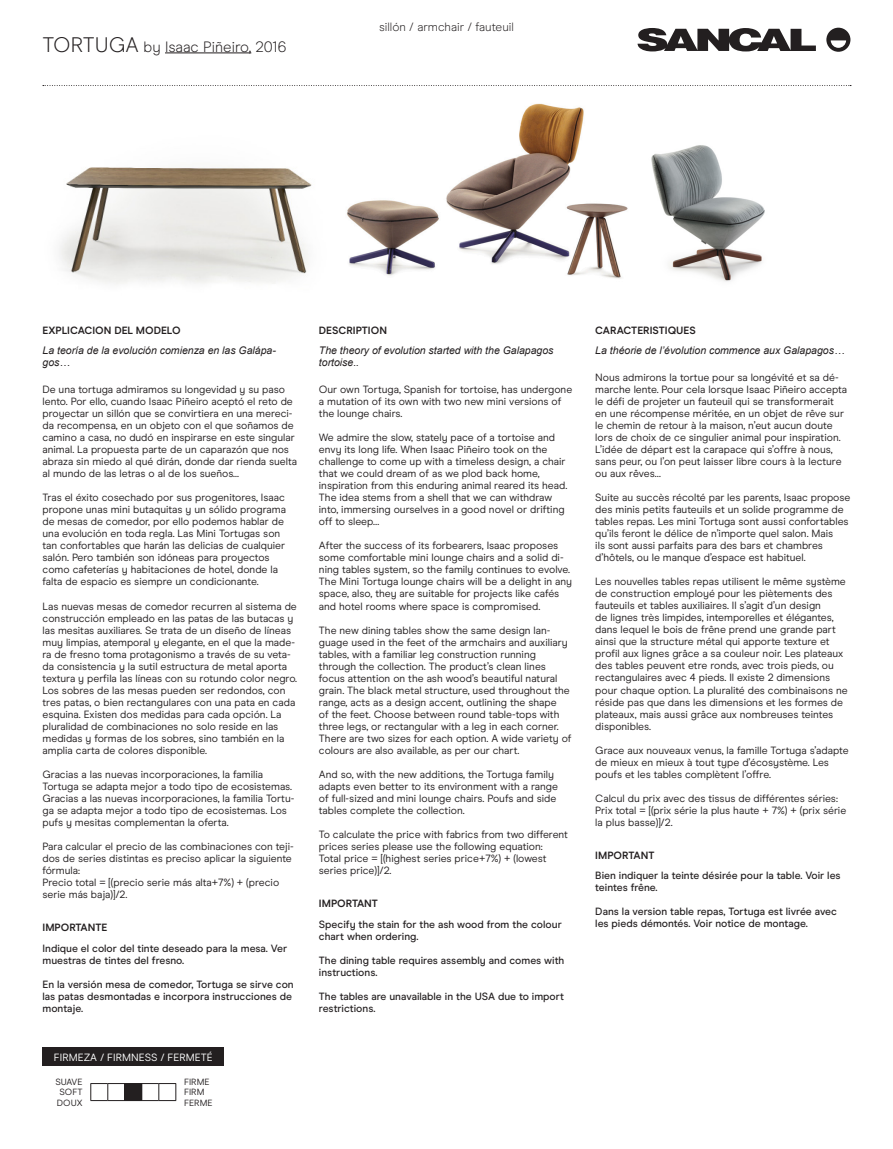
<style>
.page{position:relative;width:893px;height:1149px;background:#fff}
.page>*{position:absolute;margin:0;border:0;box-sizing:border-box;transform-origin:0 0}
.t1{font:300 15px "Modern Era";color:#231f20}
.t2{font:300 12px "Modern Era";color:#231f20}
._2_párrafo_normal{font:10.5px/12px "Modern Era";color:#231f20}
._5_párrafo_IMPORTANT{font:500 10.5px/12px "Modern Era";color:#231f20}
._3_PARRAFO_NORMAL_CU{font:italic 10.5px/12px "Arial";color:#231f20}
._1_Estilo_de_párrafo{font:700 10.5px "Modern Era";color:#231f20}
._4_IMPORTANTE{font:700 10.5px "Modern Era";color:#231f20}
.CIRCULO_ACABADO{font:10.5px "Modern Era";color:#fff}
.t3{font:9px "Modern Era";color:#231f20}
.s1{font-size:21px}
</style>
<div class="page">
<hr style="left:165px;top:52px;width:86px;height:1px;background:#231f20">
<svg style="left:43px;top:85px;width:808px;height:1px"></svg>
<svg style="left:826px;top:28px;width:24px;height:24px"></svg>
<svg style="left:637px;top:28px;width:179px;height:23px"></svg>
<div style="left:43px;top:1047px;width:181px;height:18px;background:#231f20"></div>
<svg style="left:90px;top:1083px;width:86px;height:17px"></svg>
<img style="left:59px;top:167px;width:253px;height:117px">
<img style="left:346px;top:103px;width:282px;height:176px">
<img style="left:651px;top:145px;width:114px;height:137px">
<h1 class="t1" style="left:43px;top:38px;width:245px"><span class="s1">TORTUGA</span> by Isaac Piñeiro, 2016</h1>
<p class="t2" style="left:379px;top:20px;width:136px">sillón / armchair / fauteuil</p>
<p class="_1_Estilo_de_párrafo" style="left:43px;top:324px;width:140px">EXPLICACION DEL MODELO</p>
<p class="_3_PARRAFO_NORMAL_CU" style="left:43px;top:344px;width:235px">La teoría de la evolución comienza en las Galápa&shy;gos…</p>
<p class="_2_párrafo_normal" style="left:43px;top:383px;width:256px">De una tortuga admiramos su longevidad y su paso lento. Por ello, cuando Isaac Piñeiro aceptó el reto de proyectar un sillón que se convirtiera en una mereci&shy;da recompensa, en un objeto con el que soñamos de camino a casa, no dudó en inspirarse en este singular animal. La propuesta parte de un caparazón que nos abraza sin miedo al qué dirán, donde dar rienda suelta al mundo de las letras o al de los sueños...</p>
<p class="_2_párrafo_normal" style="left:43px;top:491px;width:245px">Tras el éxito cosechado por sus progenitores, Isaac propone unas mini butaquitas y un sólido programa de mesas de comedor, por ello podemos hablar de una evolución en toda regla. Las Mini Tortugas son tan confortables que harán las delicias de cualquier salón. Pero también son idóneas para proyectos como cafeterías y habitaciones de hotel, donde la falta de espacio es siempre un condicionante.</p>
<p class="_2_párrafo_normal" style="left:43px;top:599px;width:256px">Las nuevas mesas de comedor recurren al sistema de construcción empleado en las patas de las butacas y las mesitas auxiliares. Se trata de un diseño de líneas muy limpias, atemporal y elegante, en el que la made&shy;ra de fresno toma protagonismo a través de su veta&shy;da consistencia y la sutil estructura de metal aporta textura y perfila las líneas con su rotundo color negro.<br>Los sobres de las mesas pueden ser redondos, con tres patas, o bien rectangulares con una pata en cada esquina. Existen dos medidas para cada opción. La pluralidad de combinaciones no solo reside en las medidas y formas de los sobres, sino también en la amplia carta de colores disponible.</p>
<p class="_2_párrafo_normal" style="left:43px;top:767px;width:253px">Gracias a las nuevas incorporaciones, la familia Tortuga se adapta mejor a todo tipo de ecosistemas.<br>Gracias a las nuevas incorporaciones, la familia Tortu&shy;ga se adapta mejor a todo tipo de ecosistemas. Los pufs y mesitas complementan la oferta.</p>
<p class="_2_párrafo_normal" style="left:43px;top:839px;width:253px">Para calcular el precio de las combinaciones con teji&shy;dos de series distintas es preciso aplicar la siguiente fórmula:</p>
<p class="_2_párrafo_normal" style="left:43px;top:875px;width:238px">Precio total = [(precio serie más alta+7%) + (precio serie más baja)]/2.</p>
<p class="_4_IMPORTANTE" style="left:43px;top:920px;width:66px">IMPORTANTE</p>
<p class="_5_párrafo_IMPORTANT" style="left:43px;top:941px;width:246px">Indique el color del tinte deseado para la mesa. Ver muestras de tintes del fresno.</p>
<p class="_5_párrafo_IMPORTANT" style="left:43px;top:977px;width:253px">En la versión mesa de comedor, Tortuga se sirve con las patas desmontadas e incorpora instrucciones de montaje.</p>
<p class="CIRCULO_ACABADO" style="left:54px;top:1051px;width:160px">FIRMEZA / FIRMNESS / FERMETÉ</p>
<p class="t3" style="left:55px;top:1076px;width:29px">SUAVE</p>
<p class="t3" style="left:59px;top:1086px;width:25px">SOFT</p>
<p class="t3" style="left:57px;top:1097px;width:27px">DOUX</p>
<p class="t3" style="left:184px;top:1076px;width:27px">FIRME</p>
<p class="t3" style="left:184px;top:1086px;width:22px">FIRM</p>
<p class="t3" style="left:184px;top:1097px;width:30px">FERME</p>
<p class="_1_Estilo_de_párrafo" style="left:319px;top:324px;width:70px">DESCRIPTION</p>
<p class="_3_PARRAFO_NORMAL_CU" style="left:319px;top:344px;width:236px">The theory of evolution started with the Galapagos tortoise..</p>
<p class="_2_párrafo_normal" style="left:319px;top:383px;width:255px">Our own Tortuga, Spanish for tortoise, has undergone a mutation of its own with two new mini versions of the lounge chairs.</p>
<p class="_2_párrafo_normal" style="left:319px;top:431px;width:250px">We admire the slow, stately pace of a tortoise and envy its long life. When Isaac Piñeiro took on the challenge to come up with a timeless design, a chair that we could dream of as we plod back home, inspiration from this enduring animal reared its head.<br>The idea stems from a shell that we can withdraw into, immersing ourselves in a good novel or drifting off to sleep…</p>
<p class="_2_párrafo_normal" style="left:319px;top:539px;width:255px">After the success of its forbearers, Isaac proposes some comfortable mini lounge chairs and a solid di&shy;ning tables system, so the family continues to evolve.<br>The Mini Tortuga lounge chairs will be a delight in any space, also, they are suitable for projects like cafés and hotel rooms where space is compromised.</p>
<p class="_2_párrafo_normal" style="left:319px;top:623px;width:254px">The new dining tables show the same design lan&shy;guage used in the feet of the armchairs and auxiliary tables, with a familiar leg construction running through the collection. The product’s clean lines focus attention on the ash wood’s beautiful natural grain. The black metal structure, used throughout the range, acts as a design accent, outlining the shape<br>of the feet. Choose between round table-tops with three legs, or rectangular with a leg in each corner.<br>There are two sizes for each option. A wide variety of colours are also available, as per our chart.</p>
<p class="_2_párrafo_normal" style="left:319px;top:767px;width:241px">And so, with the new additions, the Tortuga family adapts even better to its environment with a range of full-sized and mini lounge chairs. Poufs and side tables complete the collection.</p>
<p class="_2_párrafo_normal" style="left:319px;top:827px;width:251px">To calculate the price with fabrics from two different prices series please use the following equation:</p>
<p class="_2_párrafo_normal" style="left:319px;top:851px;width:229px">Total price = [(highest series price+7%) + (lowest series price)]/2.</p>
<p class="_4_IMPORTANTE" style="left:319px;top:896px;width:61px">IMPORTANT</p>
<p class="_5_párrafo_IMPORTANT" style="left:319px;top:917px;width:244px">Specify the stain for the ash wood from the colour chart when ordering.</p>
<p class="_5_párrafo_IMPORTANT" style="left:319px;top:953px;width:247px">The dining table requires assembly and comes with instructions.</p>
<p class="_5_párrafo_IMPORTANT" style="left:319px;top:989px;width:247px">The tables are unavailable in the USA due to import restrictions.</p>
<p class="_1_Estilo_de_párrafo" style="left:595px;top:324px;width:102px">CARACTERISTIQUES</p>
<p class="_3_PARRAFO_NORMAL_CU" style="left:595px;top:344px;width:251px">La théorie de l’évolution commence aux Galapagos…</p>
<p class="_2_párrafo_normal" style="left:595px;top:371px;width:253px">Nous admirons la tortue pour sa longévité et sa dé&shy;marche lente. Pour cela lorsque Isaac Piñeiro accepta le défi de projeter un fauteuil qui se transformerait en une récompense méritée, en un objet de rêve sur le chemin de retour à la maison, n’eut aucun doute lors de choix de ce singulier animal pour inspiration.<br>L’idée de départ est la carapace qui s’offre à nous, sans peur, ou l’on peut laisser libre cours à la lecture ou aux rêves…</p>
<p class="_2_párrafo_normal" style="left:595px;top:491px;width:257px">Suite au succès récolté par les parents, Isaac propose des minis petits fauteuils et un solide programme de tables repas. Les mini Tortuga sont aussi confortables qu’ils feront le délice de n’importe quel salon. Mais<br>ils sont aussi parfaits para des bars et chambres d’hôtels, ou le manque d’espace est habituel.</p>
<p class="_2_párrafo_normal" style="left:595px;top:575px;width:254px">Les nouvelles tables repas utilisent le même système de construction employé pour les piètements des fauteuils et tables auxiliaires. Il s’agit d’un design<br>de lignes très limpides, intemporelles et élégantes, dans lequel le bois de frêne prend une grande part ainsi que la structure métal qui apporte texture et profil aux lignes grâce a sa couleur noir. Les plateaux des tables peuvent etre ronds, avec trois pieds, ou rectangulaires avec 4 pieds. Il existe 2 dimensions pour chaque option. La pluralité des combinaisons ne réside pas que dans les dimensions et les formes de plateaux, mais aussi grâce aux nombreuses teintes disponibles.</p>
<p class="_2_párrafo_normal" style="left:595px;top:743px;width:255px">Grace aux nouveaux venus, la famille Tortuga s’adapte de mieux en mieux à tout type d’écosystème. Les poufs et les tables complètent l’offre.</p>
<p class="_2_párrafo_normal" style="left:595px;top:791px;width:244px">Calcul du prix avec des tissus de différentes séries:</p>
<p class="_2_párrafo_normal" style="left:595px;top:803px;width:252px">Prix total = [(prix série la plus haute + 7%) + (prix série la plus basse)]/2.</p>
<p class="_4_IMPORTANTE" style="left:595px;top:848px;width:61px">IMPORTANT</p>
<p class="_5_párrafo_IMPORTANT" style="left:595px;top:869px;width:247px">Bien indiquer la teinte désirée pour la table. Voir les teintes frêne.</p>
<p class="_5_párrafo_IMPORTANT" style="left:595px;top:905px;width:243px">Dans la version table repas, Tortuga est livrée avec les pieds démontés. Voir notice de montage.</p>
</div>
